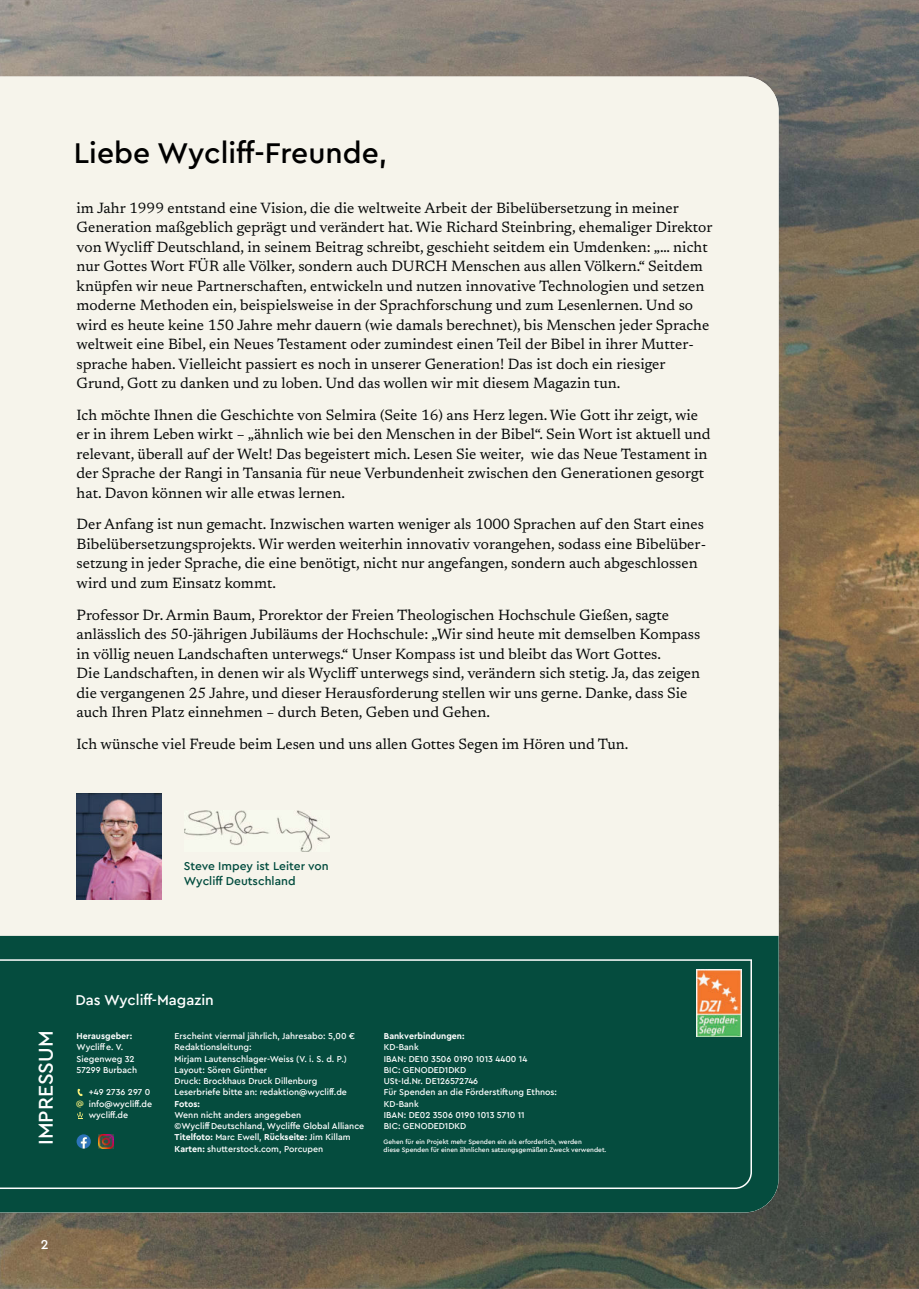
<style>
.page{position:relative;width:919px;height:1289px;background:#fff}
.page>*{position:absolute;margin:0;border:0;box-sizing:border-box;transform-origin:0 0}
.t1{font:500 30px "Cera Pro";color:#000}
.t2{font:500 21px "Cera Pro";color:#fff}
.t3{font:15px/19.5px "Newsreader";color:#070909}
.t4{font:500 15px "Cera Pro";color:#fff}
.t5{font:500 13.5px "Cera Pro";color:#fff}
.t6{font:500 12px/15px "Cera Pro";color:#004b3d}
.t7{font:500 9px/11.2px "Cera Pro";color:#fff}
.t8{font:700 9px "Cera Pro";color:#fff}
.t9{font:500 8.25px "Cera Pro";color:#f8f07b}
.t10{font:500 6.75px/7.5px "Cera Pro";color:#fff}
.s1{font-weight:700}
</style>
<div class="page">
<img style="left:0;top:0;width:918px;height:107px">
<img style="left:0;top:1212px;width:50px;height:76px">
<img style="left:778px;top:107px;width:140px;height:698px">
<img style="left:766px;top:805px;width:152px;height:483px">
<img style="left:50px;top:1212px;width:716px;height:76px">
<div style="left:0;top:77px;width:778px;height:858px;background:#f6f4eb"></div>
<div style="left:0;top:935px;width:778px;height:277px;background:#054c3e"></div>
<img style="left:184px;top:810px;width:145px;height:41px">
<div style="left:0;top:959px;width:752px;height:229px;background:#054c3e"></div>
<svg style="left:77px;top:1088px;width:6px;height:8px"></svg>
<svg style="left:77px;top:1111px;width:6px;height:8px"></svg>
<img style="left:77px;top:793px;width:85px;height:107px">
<h1 class="t1" style="left:74px;top:133px;width:315px">Liebe Wycliff-Freunde,</h1>
<p class="t3" style="left:77px;top:197px;width:637px">im Jahr 1999 entstand eine Vision, die die weltweite Arbeit der Bibelübersetzung in meiner Generation maßgeblich geprägt und verändert hat. Wie Richard Steinbring, ehemaliger Direktor von Wycliff Deutschland, in seinem Beitrag schreibt, geschieht seitdem ein Umdenken: „… nicht nur Gottes Wort FÜR alle Völker, sondern auch DURCH Menschen aus allen Völkern.“ Seitdem knüpfen wir neue Partnerschaften, entwickeln und nutzen innovative Technologien und setzen moderne Methoden ein, beispielsweise in der Sprachforschung und zum Lesenlernen. Und so wird es heute keine 150 Jahre mehr dauern (wie damals berechnet), bis Menschen jeder Sprache weltweit eine Bibel, ein Neues Testament oder zumindest einen Teil der Bibel in ihrer Mutter&shy;sprache haben. Vielleicht passiert es noch in unserer Generation! Das ist doch ein riesiger Grund, Gott zu danken und zu loben. Und das wollen wir mit diesem Magazin tun.</p>
<p class="t3" style="left:77px;top:404px;width:635px">Ich möchte Ihnen die Geschichte von Selmira (Seite 16) ans Herz legen. Wie Gott ihr zeigt, wie er in ihrem Leben wirkt – „ähnlich wie bei den Menschen in der Bibel“. Sein Wort ist aktuell und relevant, überall auf der Welt! Das begeistert mich. Lesen Sie weiter, wie das Neue Testament in der Sprache der Rangi in Tansania für neue Verbundenheit zwischen den Generationen gesorgt hat. Davon können wir alle etwas lernen.</p>
<p class="t3" style="left:77px;top:514px;width:631px">Der Anfang ist nun gemacht. Inzwischen warten weniger als 1000 Sprachen auf den Start eines Bibelübersetzungsprojekts. Wir werden weiterhin innovativ vorangehen, sodass eine Bibelüber&shy;setzung in jeder Sprache, die eine benötigt, nicht nur angefangen, sondern auch abgeschlossen wird und zum Einsatz kommt.</p>
<p class="t3" style="left:77px;top:604px;width:625px">Professor Dr. Armin Baum, Prorektor der Freien Theologischen Hochschule Gießen, sagte anlässlich des 50-jährigen Jubiläums der Hochschule: „Wir sind heute mit demselben Kompass in völlig neuen Landschaften unterwegs.“ Unser Kompass ist und bleibt das Wort Gottes.<br>Die Landschaften, in denen wir als Wycliff unterwegs sind, verändern sich stetig. Ja, das zeigen die vergangenen 25 Jahre, und dieser Herausforderung stellen wir uns gerne. Danke, dass Sie auch Ihren Platz einnehmen – durch Beten, Geben und Gehen.</p>
<p class="t3" style="left:77px;top:733px;width:553px">Ich wünsche viel Freude beim Lesen und uns allen Gottes Segen im Hören und Tun.</p>
<p class="t6" style="left:184px;top:858px;width:146px">Steve Impey ist Leiter von<br>Wycliff Deutschland</p>
<h2 class="t2" style="left:32px;top:1144px;width:116px;rotate:-90deg">IMPRESSUM</h2>
<p class="t4" style="left:75px;top:990px;width:140px">Das Wycliff-Magazin</p>
<p class="t8" style="left:77px;top:1030px;width:57px">Herausgeber:</p>
<p class="t7" style="left:77px;top:1041px;width:62px">Wycliff e. V.<br>Siegenweg 32<br>57299 Burbach</p>
<p class="t7" style="left:89px;top:1086px;width:65px">+49 2736 297 0 info@wycliff.de wycliff.de</p>
<p class="t9" style="left:76px;top:1097px;width:9px">@</p>
<p class="t7" style="left:174px;top:1030px;width:182px">Erscheint viermal jährlich, Jahresabo: 5,00 € Redaktionsleitung:<br>Mirjam Lautenschlager-Weiss (V. i. S. d. P.)<br>Layout: Sören Günther<br>Druck: Brockhaus Druck Dillenburg Leserbriefe bitte an: redaktion@wycliff.de</p>
<p class="t8" style="left:174px;top:1097px;width:27px">Fotos:</p>
<p class="t7" style="left:174px;top:1108px;width:191px">Wenn nicht anders angegeben<br>©Wycliff Deutschland, Wycliffe Global Alliance <span class="s1">Titelfoto:</span> Marc Ewell, <span class="s1">Rückseite:</span> Jim Killam <span class="s1">Karten:</span> shutterstock.com, Porcupen</p>
<p class="t8" style="left:384px;top:1030px;width:82px">Bankverbindungen:</p>
<p class="t7" style="left:384px;top:1041px;width:175px">KD-Bank<br>IBAN: DE10 3506 0190 1013 4400 14<br>BIC: GENODED1DKD<br>USt-Id.Nr. DE126572746<br>Für Spenden an die Förderstiftung Ethnos:<br>KD-Bank<br>IBAN: DE02 3506 0190 1013 5710 11<br>BIC: GENODED1DKD</p>
<p class="t10" style="left:383px;top:1137px;width:224px">Gehen für ein Projekt mehr Spenden ein als erforderlich, werden<br>diese Spenden für einen ähnlichen satzungsgemäßen Zweck verwendet.</p>
<p class="t5" style="left:41px;top:1235px;width:9px">2</p>
</div>
